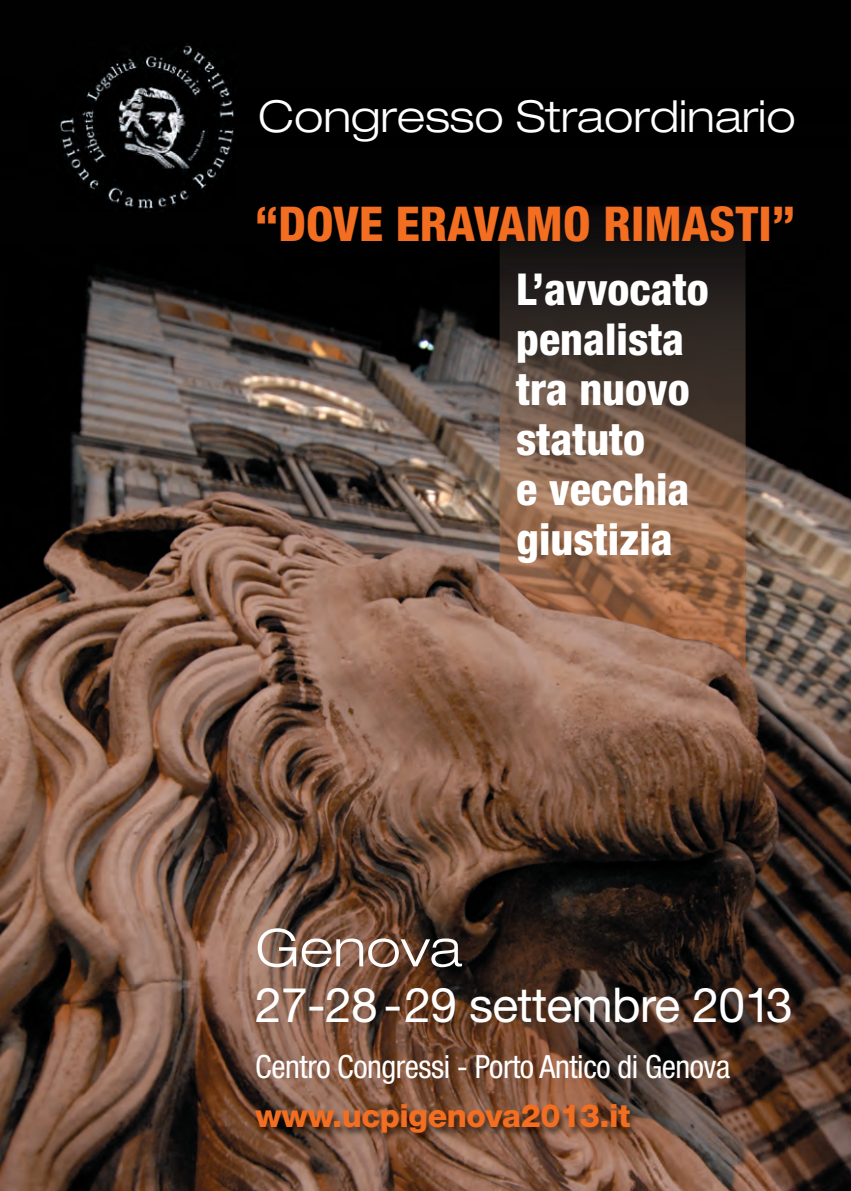
<style>
.page{position:relative;width:851px;height:1191px;background:#fff}
.page>*{position:absolute;margin:0;border:0;box-sizing:border-box;transform-origin:0 0}
.t1{font:300 expanded 52px "Helvetica Neue LT Std";color:#fff}
.t2{font:48px "Helvetica Neue LT Std";letter-spacing:-.015em;color:#fff}
.t3{font:800 condensed 48px "Helvetica Neue LT Std";color:#f36e21}
.t4{font:800 condensed 44px/50px "Helvetica Neue LT Std";color:#fff}
.t5{font:300 expanded 44px "Helvetica Neue LT Std";color:#fff}
.t6{font:condensed 32px "Helvetica Neue LT Std";letter-spacing:-.015em;color:#fff}
.t7{font:800 32px "Helvetica Neue LT Std";letter-spacing:-.015em;color:#f36e21}
</style>
<div class="page">
<img style="left:0;top:0;width:850px;height:1191px">
<img style="left:499px;top:205px;width:246px;height:465px">
<img style="left:245px;top:1093px;width:542px;height:98px">
<img style="left:57px;top:42px;width:180px;height:169px">
<p class="t5" style="left:258px;top:100px;width:539px">Congresso Straordinario</p>
<p class="t3" style="left:255px;top:207px;width:541px">“DOVE ERAVAMO RIMASTI”</p>
<p class="t4" style="left:516px;top:268px;width:194px">L’avvocato penalista tra nuovo statuto<br>e vecchia giustizia</p>
<p class="t1" style="left:255px;top:929px;width:208px">Genova</p>
<p class="t2" style="left:255px;top:988px;width:539px">27-28-29 settembre 2013</p>
<p class="t6" style="left:255px;top:1055px;width:476px">Centro Congressi - Porto Antico di Genova</p>
<p class="t7" style="left:255px;top:1104px;width:377px">www.ucpigenova2013.it</p>
</div>
